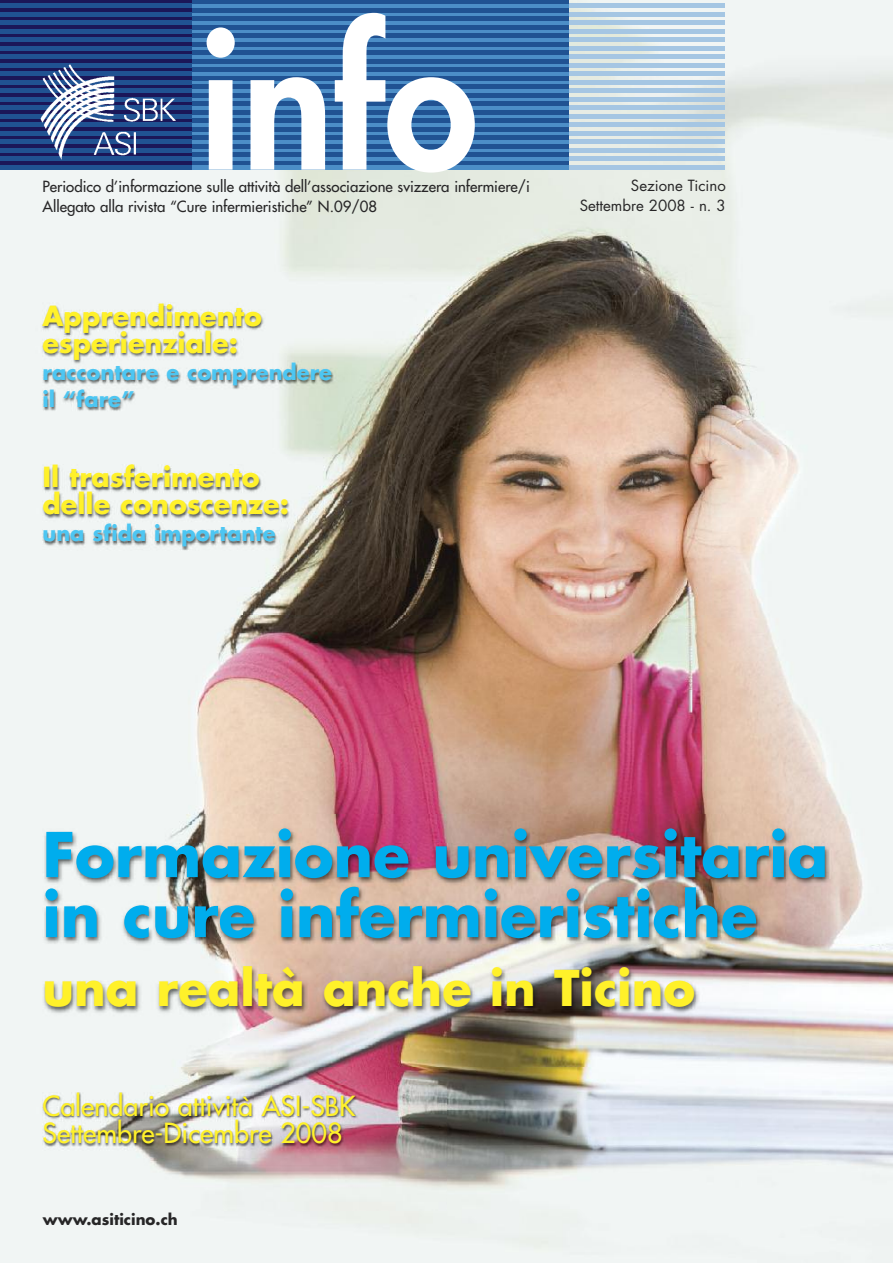
<style>
.page{position:relative;width:893px;height:1263px;background:#fff}
.page>*{position:absolute;margin:0;border:0;box-sizing:border-box;transform-origin:0 0}
.t1{font:800 182.25px "Futura";color:#fff;scale:.93 1}
.t2{font:700 60px/60px "Futura";color:#00aded}
.t3{font:700 48px "Futura";color:#fff12a}
.t4{font:700 27px/27px "Futura";color:#fff12a}
.t5{font:27px/27px "Futura";color:#fff12a}
.t6{font:700 21px/27px "Futura";color:#4dc6f2}
.t7{font:15px/20.5px "Futura";color:#272627}
.t8{font:15px/19.6px "Futura";color:#272627;text-align:right}
.t9{font:700 15px "Futura";color:#272627}
</style>
<div class="page">
<img style="left:0;top:0;width:893px;height:1263px">
<img style="left:0;top:814px;width:893px;height:252px">
<hr style="left:154px;top:161px;width:415px;height:4px;background:#205292">
<div style="left:553px;top:165px;width:172px;height:5px;background:#a5c6e3"></div>
<hr style="left:553px;top:157px;width:172px;height:4px;background:#a5c6e3">
<div style="left:553px;top:148px;width:172px;height:5px;background:#a5c6e3"></div>
<hr style="left:553px;top:140px;width:172px;height:4px;background:#a5c6e3">
<hr style="left:553px;top:131px;width:172px;height:4px;background:#a5c6e3">
<hr style="left:553px;top:123px;width:172px;height:4px;background:#a5c6e3">
<hr style="left:553px;top:114px;width:172px;height:4px;background:#a5c6e3">
<hr style="left:553px;top:106px;width:172px;height:4px;background:#a5c6e3">
<hr style="left:553px;top:97px;width:172px;height:4px;background:#a5c6e3">
<hr style="left:553px;top:89px;width:172px;height:4px;background:#a5c6e3">
<hr style="left:553px;top:80px;width:172px;height:4px;background:#a5c6e3">
<hr style="left:553px;top:72px;width:172px;height:4px;background:#a5c6e3">
<hr style="left:553px;top:63px;width:172px;height:4px;background:#a5c6e3">
<hr style="left:553px;top:55px;width:172px;height:4px;background:#a5c6e3">
<hr style="left:553px;top:46px;width:172px;height:4px;background:#a5c6e3">
<hr style="left:553px;top:38px;width:172px;height:4px;background:#a5c6e3">
<hr style="left:553px;top:29px;width:172px;height:4px;background:#a5c6e3">
<hr style="left:553px;top:21px;width:172px;height:4px;background:#a5c6e3">
<hr style="left:553px;top:12px;width:172px;height:4px;background:#a5c6e3">
<hr style="left:553px;top:4px;width:172px;height:4px;background:#a5c6e3">
<div style="left:184px;top:165px;width:385px;height:5px;background:#4c8ec7"></div>
<hr style="left:184px;top:157px;width:385px;height:4px;background:#4c8ec7">
<div style="left:184px;top:148px;width:385px;height:5px;background:#4c8ec7"></div>
<hr style="left:184px;top:140px;width:385px;height:4px;background:#4c8ec7">
<svg style="left:191px;top:131px;width:378px;height:4px;background:#407eb9"></svg>
<hr style="left:184px;top:123px;width:385px;height:4px;background:#4c8ec7">
<svg style="left:191px;top:114px;width:378px;height:4px;background:#407eb9"></svg>
<hr style="left:184px;top:106px;width:385px;height:4px;background:#4c8ec7">
<svg style="left:191px;top:97px;width:378px;height:4px;background:#407eb9"></svg>
<hr style="left:184px;top:89px;width:385px;height:4px;background:#4c8ec7">
<svg style="left:191px;top:80px;width:378px;height:4px;background:#407eb9"></svg>
<hr style="left:184px;top:72px;width:385px;height:4px;background:#4c8ec7">
<svg style="left:191px;top:63px;width:378px;height:4px;background:#407eb9"></svg>
<hr style="left:184px;top:55px;width:385px;height:4px;background:#4c8ec7">
<svg style="left:191px;top:46px;width:378px;height:4px;background:#407eb9"></svg>
<hr style="left:184px;top:38px;width:385px;height:4px;background:#4c8ec7">
<svg style="left:191px;top:29px;width:378px;height:4px;background:#407eb9"></svg>
<hr style="left:184px;top:21px;width:385px;height:4px;background:#4c8ec7">
<svg style="left:191px;top:12px;width:378px;height:4px;background:#407eb9"></svg>
<hr style="left:184px;top:4px;width:385px;height:4px;background:#4c8ec7">
<hr style="left:154px;top:153px;width:415px;height:4px;background:#205292">
<hr style="left:154px;top:144px;width:415px;height:4px;background:#205292">
<hr style="left:154px;top:136px;width:415px;height:4px;background:#205292">
<hr style="left:154px;top:127px;width:415px;height:4px;background:#205292">
<div style="left:154px;top:118px;width:415px;height:5px;background:#205292"></div>
<hr style="left:154px;top:110px;width:415px;height:4px;background:#205292">
<div style="left:154px;top:101px;width:415px;height:5px;background:#205292"></div>
<hr style="left:154px;top:93px;width:415px;height:4px;background:#205292">
<div style="left:154px;top:84px;width:415px;height:5px;background:#205292"></div>
<hr style="left:154px;top:76px;width:415px;height:4px;background:#205292">
<div style="left:154px;top:67px;width:415px;height:5px;background:#205292"></div>
<hr style="left:154px;top:59px;width:415px;height:4px;background:#205292">
<div style="left:154px;top:50px;width:415px;height:5px;background:#205292"></div>
<hr style="left:154px;top:42px;width:415px;height:4px;background:#205292">
<div style="left:154px;top:33px;width:415px;height:5px;background:#205292"></div>
<hr style="left:154px;top:25px;width:415px;height:4px;background:#205292">
<div style="left:154px;top:16px;width:415px;height:5px;background:#205292"></div>
<hr style="left:154px;top:8px;width:415px;height:4px;background:#205292">
<hr style="left:154px;top:0;width:415px;height:4px;background:#205292">
<svg style="left:0;top:0;width:191px;height:165px;background:#1c2263"></svg>
<div style="left:0;top:165px;width:191px;height:5px;background:#205292"></div>
<hr style="left:0;top:157px;width:191px;height:4px;background:#205292">
<div style="left:0;top:148px;width:191px;height:5px;background:#205292"></div>
<hr style="left:0;top:140px;width:191px;height:4px;background:#205292">
<hr style="left:0;top:131px;width:191px;height:4px;background:#205292">
<hr style="left:0;top:123px;width:191px;height:4px;background:#205292">
<hr style="left:0;top:114px;width:191px;height:4px;background:#205292">
<hr style="left:0;top:106px;width:191px;height:4px;background:#205292">
<hr style="left:0;top:97px;width:191px;height:4px;background:#205292">
<hr style="left:0;top:89px;width:191px;height:4px;background:#205292">
<hr style="left:0;top:80px;width:191px;height:4px;background:#205292">
<hr style="left:0;top:72px;width:191px;height:4px;background:#205292">
<hr style="left:0;top:63px;width:191px;height:4px;background:#205292">
<hr style="left:0;top:55px;width:191px;height:4px;background:#205292">
<hr style="left:0;top:46px;width:191px;height:4px;background:#205292">
<hr style="left:0;top:38px;width:191px;height:4px;background:#205292">
<hr style="left:0;top:29px;width:191px;height:4px;background:#205292">
<hr style="left:0;top:21px;width:191px;height:4px;background:#205292">
<hr style="left:0;top:12px;width:191px;height:4px;background:#205292">
<hr style="left:0;top:4px;width:191px;height:4px;background:#205292">
<img style="left:38px;top:76px;width:144px;height:87px">
<img style="left:39px;top:62px;width:77px;height:61px">
<img style="left:36px;top:457px;width:678px;height:158px">
<img style="left:36px;top:296px;width:678px;height:157px">
<img style="left:35px;top:1085px;width:411px;height:125px">
<h1 class="t1" style="left:199px;top:15px;width:301px">info</h1>
<p class="t7" style="left:43px;top:177px;width:489px">Periodico d’informazione sulle attività dell’associazione svizzera infermiere/i<br>Allegato alla rivista “Cure infermieristiche” N.09/08</p>
<p class="t8" style="left:580px;top:177px;width:148px">Sezione Ticino<br>Settembre 2008 - n. 3</p>
<h3 class="t4" style="left:43px;top:304px;width:221px">Apprendimento esperienziale:</h3>
<h3 class="t6" style="left:43px;top:360px;width:291px">raccontare e comprendere il “fare”</h3>
<h3 class="t4" style="left:43px;top:466px;width:248px">Il trasferimento delle conoscenze:</h3>
<h3 class="t6" style="left:43px;top:522px;width:235px">una sfida importante</h3>
<h2 class="t2" style="left:43px;top:830px;width:787px">Formazione universitaria in cure infermieristiche</h2>
<h3 class="t3" style="left:43px;top:966px;width:654px">una realtà anche in Ticino</h3>
<h3 class="t5" style="left:43px;top:1094px;width:314px">Calendario attività ASI-SBK<br>Settembre-Dicembre 2008</h3>
<p class="t9" style="left:43px;top:1212px;width:136px">www.asiticino.ch</p>
</div>
